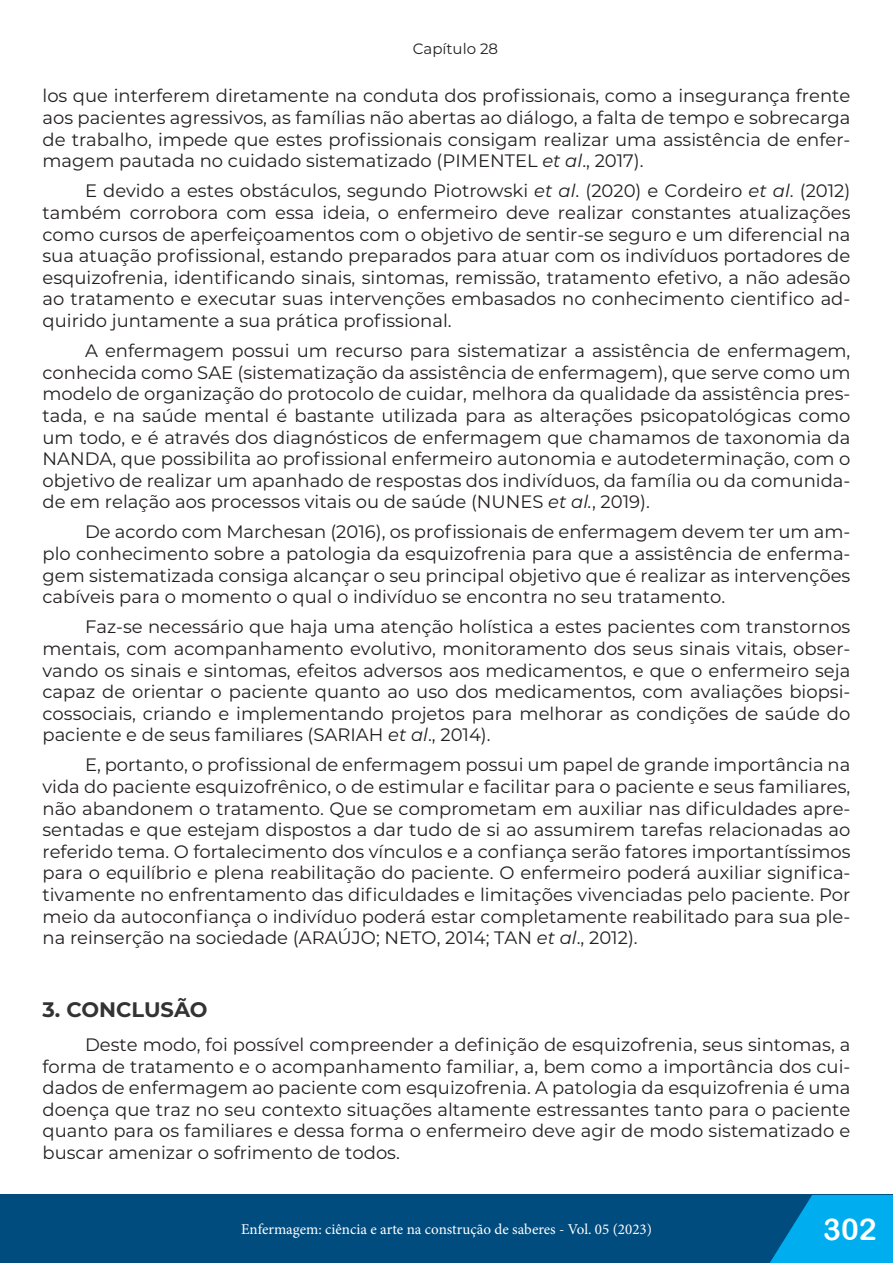
<style>
.page{position:relative;width:893px;height:1263px;background:#fff}
.page>*{position:absolute;margin:0;border:0;box-sizing:border-box;transform-origin:0 0}
.t1{font:30px "Arial Rounded MT Bold";color:#fff}
.t2{font:700 21px "Montserrat";color:#333}
.t3{font:18px/21.6px "Montserrat";color:#231f20;text-align:justify}
.t4{font:15px "Minion Pro";color:#fff}
.t5{font:15px "Montserrat";color:#231f20}
.s1{font-style:italic}
</style>
<div class="page">
<div style="left:0;top:1195px;width:893px;height:68px;background:#004c7f"></div>
<svg style="left:770px;top:1195px;width:123px;height:68px"></svg>
<p class="t5" style="left:413px;top:38px;width:87px">Capítulo 28</p>
<p class="t3" style="left:43px;top:85px;width:809px">los que interferem diretamente na conduta dos profissionais, como a insegurança frente aos pacientes agressivos, as famílias não abertas ao diálogo, a falta de tempo e sobrecarga de trabalho, impede que estes profissionais consigam realizar uma assistência de enfer&shy;magem pautada no cuidado sistematizado (PIMENTEL <span class="s1">et al</span>., 2017).</p>
<p class="t3" style="left:43px;top:180px;width:809px;text-indent:43px">E devido a estes obstáculos, segundo Piotrowski <span class="s1">et al</span>. (2020) e Cordeiro <span class="s1">et al</span>. (2012) também corrobora com essa ideia, o enfermeiro deve realizar constantes atualizações como cursos de aperfeiçoamentos com o objetivo de sentir-se seguro e um diferencial na sua atuação profissional, estando preparados para atuar com os indivíduos portadores de esquizofrenia, identificando sinais, sintomas, remissão, tratamento efetivo, a não adesão ao tratamento e executar suas intervenções embasados no conhecimento cientifico ad&shy;quirido juntamente a sua prática profissional.</p>
<p class="t3" style="left:43px;top:339px;width:809px;text-indent:43px">A enfermagem possui um recurso para sistematizar a assistência de enfermagem, conhecida como SAE (sistematização da assistência de enfermagem), que serve como um modelo de organização do protocolo de cuidar, melhora da qualidade da assistência pres&shy;tada, e na saúde mental é bastante utilizada para as alterações psicopatológicas como um todo, e é através dos diagnósticos de enfermagem que chamamos de taxonomia da NANDA, que possibilita ao profissional enfermeiro autonomia e autodeterminação, com o objetivo de realizar um apanhado de respostas dos indivíduos, da família ou da comunida&shy;de em relação aos processos vitais ou de saúde (NUNES <span class="s1">et al.</span>, 2019).</p>
<p class="t3" style="left:43px;top:521px;width:809px;text-indent:43px">De acordo com Marchesan (2016), os profissionais de enfermagem devem ter um am&shy;plo conhecimento sobre a patologia da esquizofrenia para que a assistência de enferma&shy;gem sistematizada consiga alcançar o seu principal objetivo que é realizar as intervenções cabíveis para o momento o qual o indivíduo se encontra no seu tratamento.</p>
<p class="t3" style="left:43px;top:615px;width:809px;text-indent:43px">Faz-se necessário que haja uma atenção holística a estes pacientes com transtornos mentais, com acompanhamento evolutivo, monitoramento dos seus sinais vitais, obser&shy;vando os sinais e sintomas, efeitos adversos aos medicamentos, e que o enfermeiro seja capaz de orientar o paciente quanto ao uso dos medicamentos, com avaliações biopsi&shy;cossociais, criando e implementando projetos para melhorar as condições de saúde do paciente e de seus familiares (SARIAH <span class="s1">et al</span>., 2014).</p>
<p class="t3" style="left:43px;top:754px;width:809px;text-indent:43px">E, portanto, o profissional de enfermagem possui um papel de grande importância na vida do paciente esquizofrênico, o de estimular e facilitar para o paciente e seus familiares, não abandonem o tratamento. Que se comprometam em auxiliar nas dificuldades apre&shy;sentadas e que estejam dispostos a dar tudo de si ao assumirem tarefas relacionadas ao referido tema. O fortalecimento dos vínculos e a confiança serão fatores importantíssimos para o equilíbrio e plena reabilitação do paciente. O enfermeiro poderá auxiliar significa&shy;tivamente no enfrentamento das dificuldades e limitações vivenciadas pelo paciente. Por meio da autoconfiança o indivíduo poderá estar completamente reabilitado para sua ple&shy;na reinserção na sociedade (ARAÚJO; NETO, 2014; TAN <span class="s1">et al</span>., 2012).</p>
<p class="t2" style="left:43px;top:994px;width:167px">3. CONCLUSÃO</p>
<p class="t3" style="left:43px;top:1033px;width:809px;text-indent:43px">Deste modo, foi possível compreender a definição de esquizofrenia, seus sintomas, a forma de tratamento e o acompanhamento familiar, a, bem como a importância dos cui&shy;dados de enfermagem ao paciente com esquizofrenia. A patologia da esquizofrenia é uma doença que traz no seu contexto situações altamente estressantes tanto para o paciente quanto para os familiares e dessa forma o enfermeiro deve agir de modo sistematizado e buscar amenizar o sofrimento de todos.</p>
<p class="t4" style="left:241px;top:1219px;width:412px">Enfermagem: ciência e arte na construção de saberes - Vol. 05 (2023)</p>
<h1 class="t1" style="left:823px;top:1211px;width:55px">302</h1>
</div>
